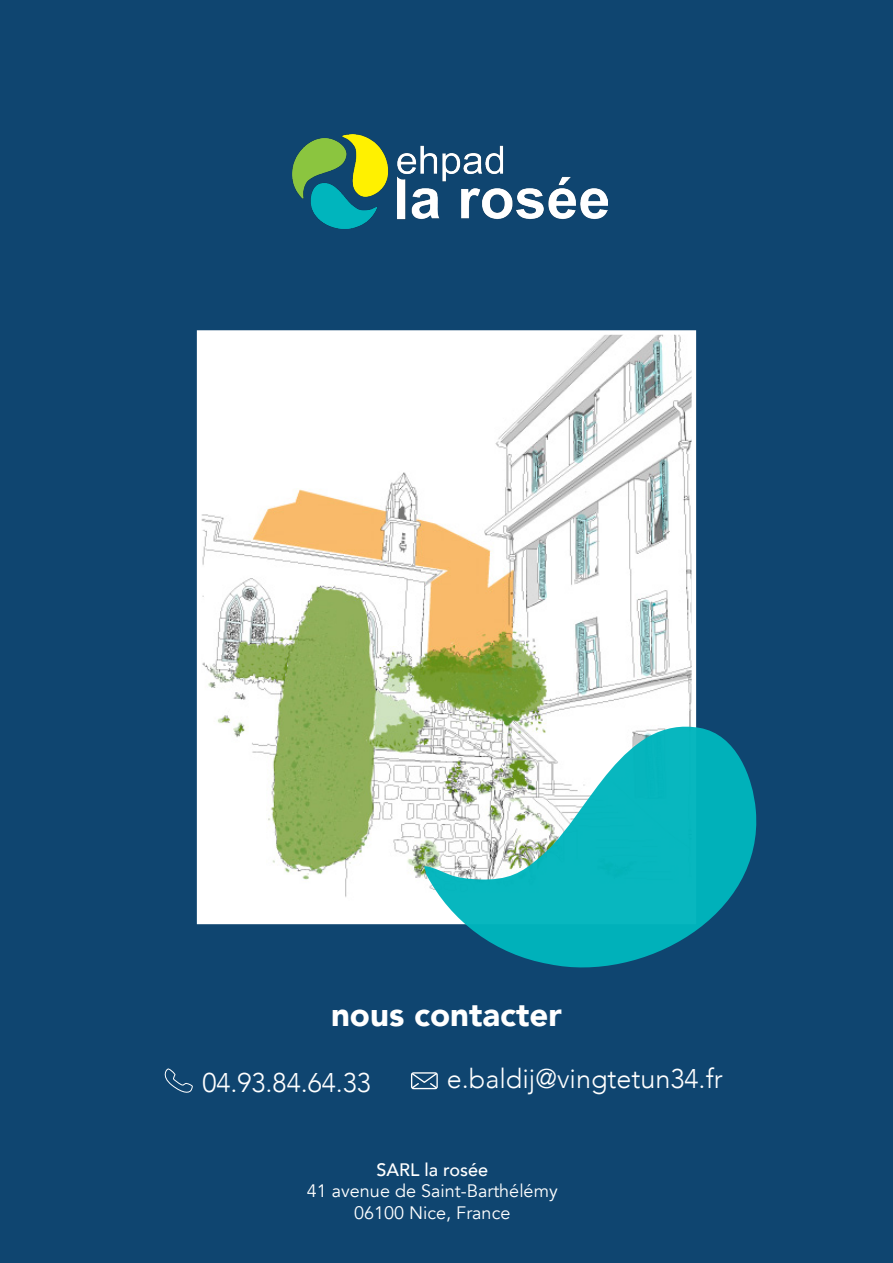
<style>
.page{position:relative;width:893px;height:1263px;background:#0f4570}
.page>*{position:absolute;margin:0;border:0;box-sizing:border-box;transform-origin:0 0}
.t1{font:900 33px "Avenir";color:#fff}
.t2{font:300 27px "Avenir";color:#fff}
.t3{font:18px "Avenir";color:#fff}
.t4{font:500 18px "Avenir";color:#fff}
</style>
<div class="page">
<img style="left:292px;top:135px;width:316px;height:93px">
<img style="left:202px;top:335px;width:489px;height:584px">
<div style="left:197px;top:330px;width:499px;height:594px;border:4px solid #fff"></div>
<svg style="left:424px;top:714px;width:333px;height:254px;fill:#08b7bf"></svg>
<svg style="left:165px;top:1068px;width:28px;height:25px"></svg>
<svg style="left:411px;top:1072px;width:27px;height:17px"></svg>
<p class="t1" style="left:331px;top:986px;width:232px">nous contacter</p>
<p class="t2" style="left:202px;top:1066px;width:170px">04.93.84.64.33</p>
<p class="t2" style="left:447px;top:1062px;width:277px">e.baldij@vingtetun34.fr</p>
<p class="t4" style="left:376px;top:1154px;width:113px">SARL la rosée</p>
<p class="t3" style="left:307px;top:1180px;width:252px">41 avenue de Saint-Barthélémy</p>
<p class="t3" style="left:354px;top:1202px;width:158px">06100 Nice, France</p>
</div>
